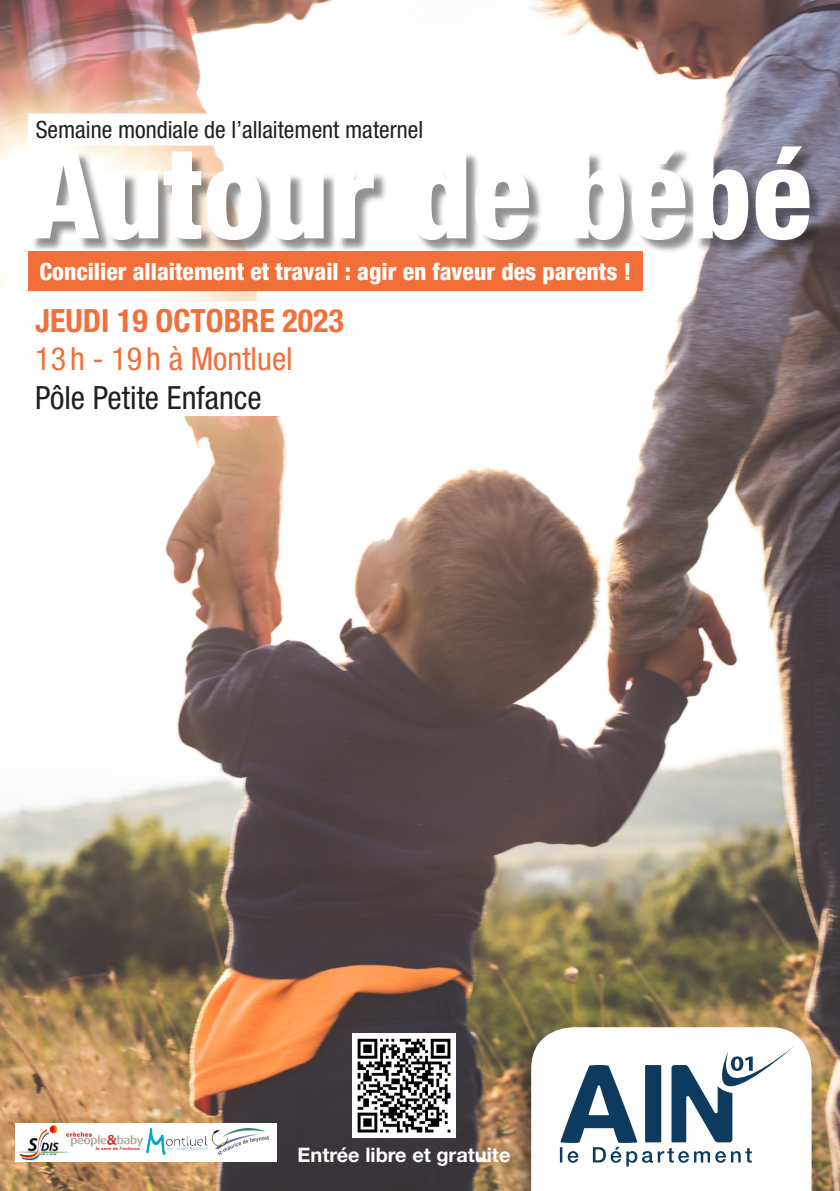
<style>
.page{position:relative;width:840px;height:1191px;background:#fff}
.page>*{position:absolute;margin:0;border:0;box-sizing:border-box;transform-origin:0 0}
.t1{font:800 condensed 124px "Helvetica Neue LT Pro";color:#fff}
.t2{font:700 condensed 32px/38.4px "Helvetica Neue LT Pro";color:#f26f39}
.t3{font:condensed 32px "Helvetica Neue LT Pro";color:#231f20}
.t4{font:800 condensed 23.8px "Helvetica Neue LT Pro";color:#fff}
.t5{font:condensed 23.8px "Helvetica Neue LT Pro";color:#231f20}
.t6{font:700 20px "Helvetica Neue LT Pro";color:#fff}
.s1{font-weight:400}
</style>
<div class="page">
<img style="left:0;top:0;width:839px;height:1191px">
<div style="left:509px;top:1028px;width:304px;height:163px;background:#231f20;opacity:.5"></div>
<svg style="left:531px;top:1027px;width:280px;height:164px"></svg>
<svg style="left:559px;top:1045px;width:235px;height:121px"></svg>
<div style="left:29px;top:114px;width:400px;height:31px;background:#fff"></div>
<div style="left:28px;top:113px;width:402px;height:33px;border:2px solid #fff"></div>
<div style="left:31px;top:148px;width:792px;height:105px;background:#231f20;opacity:.5"></div>
<div style="left:28px;top:252px;width:614px;height:39px;background:#f26f39"></div>
<div style="left:28px;top:302px;width:431px;height:114px;background:#fff"></div>
<div style="left:16px;top:1123px;width:261px;height:38px;background:#fff"></div>
<img style="left:147px;top:1128px;width:60px;height:26px">
<img style="left:212px;top:1128px;width:56px;height:26px">
<img style="left:17px;top:1125px;width:53px;height:35px">
<img style="left:67px;top:1132px;width:75px;height:17px">
<img style="left:352px;top:1034px;width:103px;height:103px">
<p class="t5" style="left:36px;top:115px;width:389px">Semaine mondiale de l’allaitement maternel</p>
<p class="t1" style="left:28px;top:118px;width:784px">Autour de bébé</p>
<p class="t4" style="left:39px;top:257px;width:593px">Concilier allaitement et travail : agir en faveur des parents !</p>
<p class="t2" style="left:35px;top:301px;width:310px">JEUDI 19 OCTOBRE 2023<br><span class="s1">13 h - 19 h à Montluel</span></p>
<p class="t3" style="left:35px;top:378px;width:228px">Pôle Petite Enfance</p>
<p class="t6" style="left:297px;top:1142px;width:214px">Entrée libre et gratuite</p>
</div>
